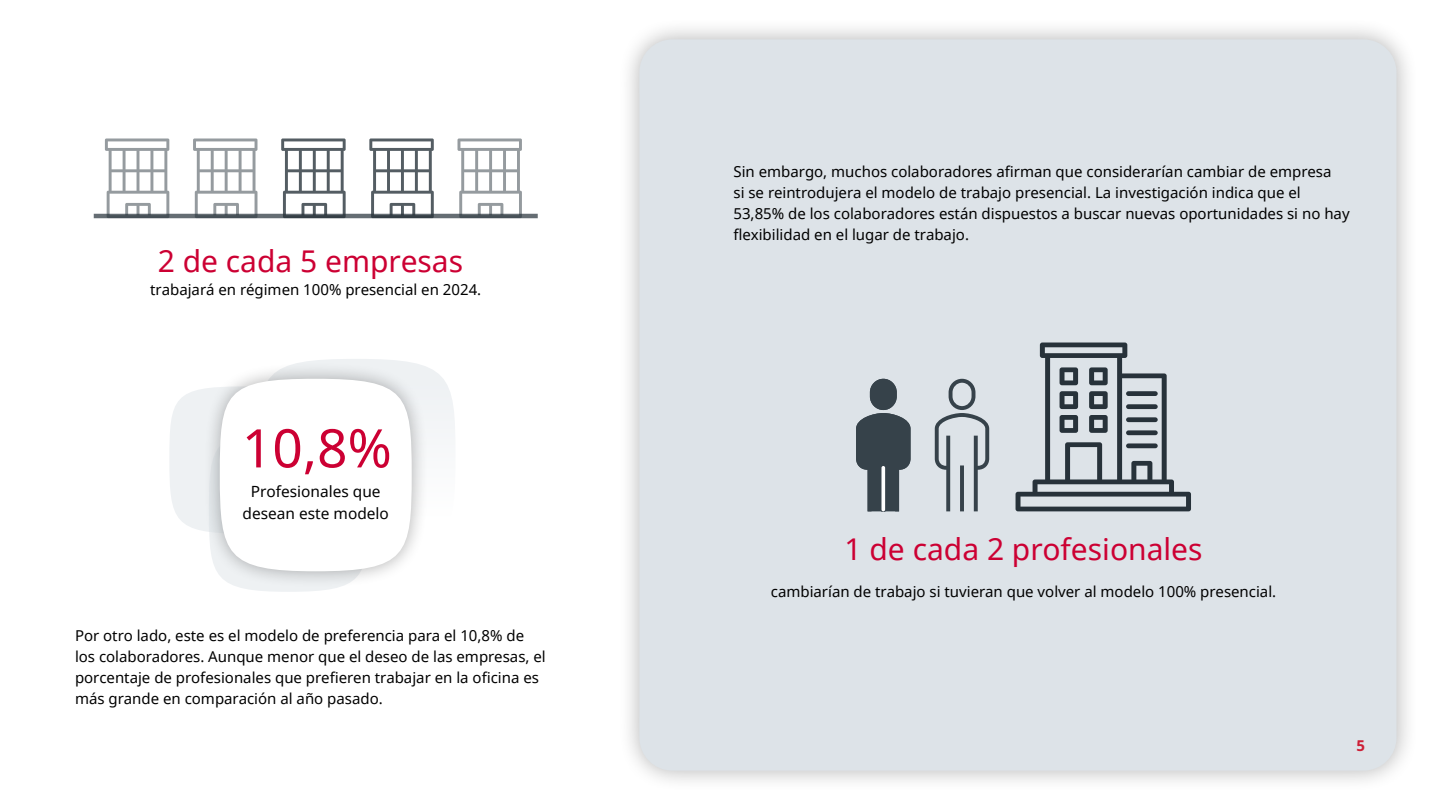
<style>
.page{position:relative;width:1440px;height:810px;background:#fff}
.page>*{position:absolute;margin:0;border:0;box-sizing:border-box;transform-origin:0 0}
.t1{font:53.25px "Noto Sans";color:#c03}
.t2{font:30px "Noto Sans";color:#c03}
.t3{font:15.45px/21.6px "Noto Sans";color:#000;text-align:center}
.t4{font:15px/21px "Noto Sans";color:#000}
.t5{font:700 15px "Noto Sans";color:#cd1f36}
</style>
<div class="page">
<div style="left:617px;top:18px;width:801px;height:775px;background:#000;opacity:.3"></div>
<div style="left:639px;top:39px;width:758px;height:732px;background:#dde3e8;border-radius:33px"></div>
<div style="left:169px;top:386px;width:147px;height:148px;background:#eef1f3;border-radius:73px"></div>
<svg style="left:306px;top:359px;width:149px;height:78px"></svg>
<div style="left:203px;top:362px;width:226px;height:226px;background:#000;opacity:.3"></div>
<div style="left:220px;top:379px;width:192px;height:192px;background:#fff;border-radius:96px"></div>
<svg style="left:935px;top:379px;width:54px;height:132px"></svg>
<svg style="left:1016px;top:343px;width:175px;height:168px"></svg>
<svg style="left:856px;top:379px;width:55px;height:132px"></svg>
<svg style="left:881px;top:466px;width:4px;height:45px"></svg>
<svg style="left:105px;top:138px;width:64px;height:76px"></svg>
<svg style="left:193px;top:138px;width:65px;height:76px"></svg>
<svg style="left:369px;top:138px;width:65px;height:76px"></svg>
<svg style="left:281px;top:138px;width:65px;height:76px"></svg>
<svg style="left:458px;top:138px;width:64px;height:76px"></svg>
<svg style="left:94px;top:214px;width:444px;height:4px;background:#50595f"></svg>
<h2 class="t2" style="left:158px;top:241px;width:307px">2 de cada 5 empresas</h2>
<p class="t4" style="left:150px;top:279px;width:333px">trabajará en régimen 100% presencial en 2024.</p>
<h1 class="t1" style="left:242px;top:412px;width:151px">10,8%</h1>
<p class="t3" style="left:243px;top:480px;width:148px">Profesionales que desean este modelo</p>
<p class="t4" style="left:75px;top:624px;width:472px">Por otro lado, este es el modelo de preferencia para el 10,8% de los colaboradores. Aunque menor que el deseo de las empresas, el porcentaje de profesionales que prefieren trabajar en la oficina es más grande en comparación al año pasado.</p>
<p class="t4" style="left:734px;top:161px;width:618px">Sin embargo, muchos colaboradores afirman que considerarían cambiar de empresa<br>si se reintrodujera el modelo de trabajo presencial. La investigación indica que el 53,85% de los colaboradores están dispuestos a buscar nuevas oportunidades si no hay flexibilidad en el lugar de trabajo.</p>
<h2 class="t2" style="left:845px;top:528px;width:359px">1 de cada 2 profesionales</h2>
<p class="t4" style="left:771px;top:581px;width:507px">cambiarían de trabajo si tuvieran que volver al modelo 100% presencial.</p>
<p class="t5" style="left:1356px;top:735px;width:10px">5</p>
</div>
